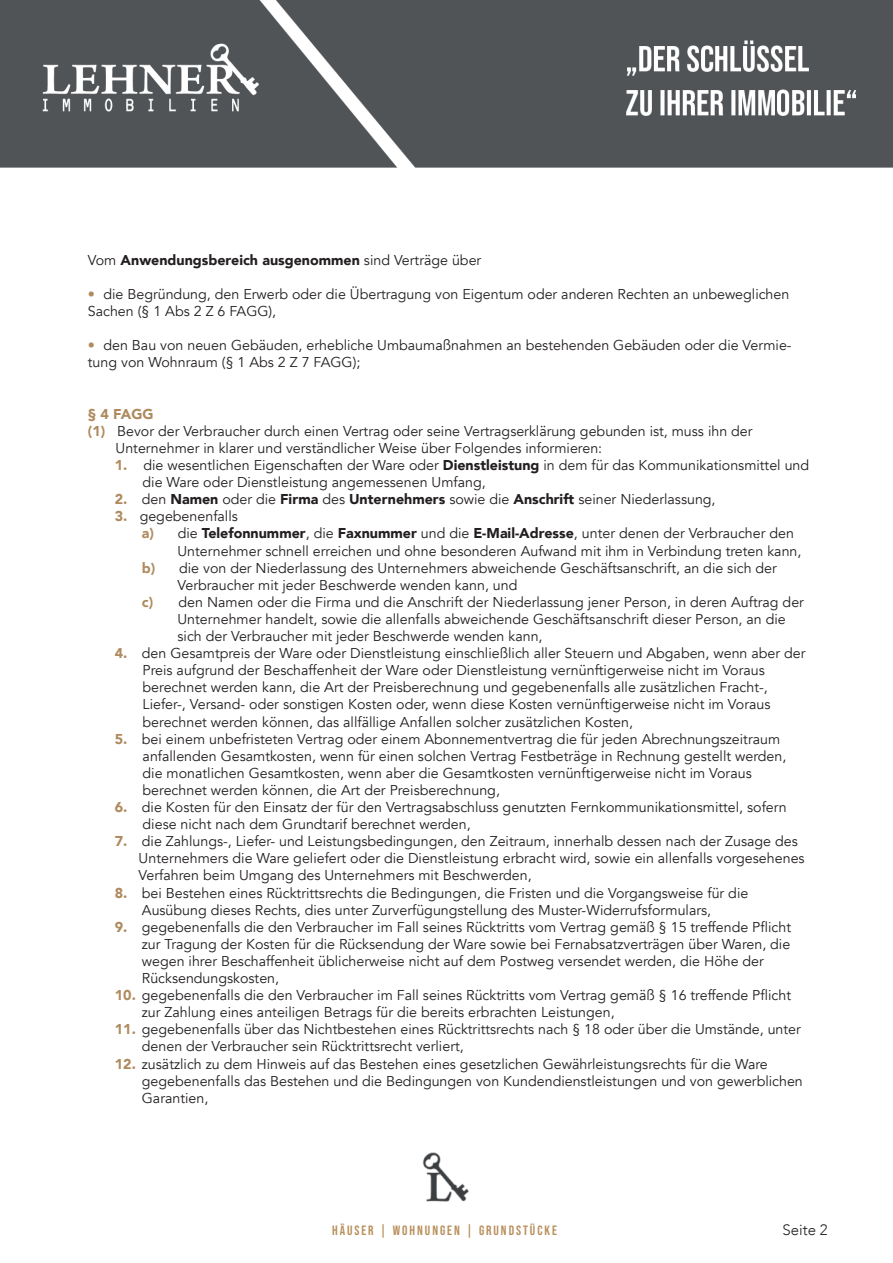
<style>
.page{position:relative;width:893px;height:1263px;background:#fff}
.page>*{position:absolute;margin:0;border:0;box-sizing:border-box;transform-origin:0 0}
.t1{font:300 15px "Avenir";color:#231f20}
.t2{font:14.25px/17.1px "Avenir";color:#231f20}
.t3{font:900 14.25px "Avenir";color:#231f20}
.t4{font:900 14.25px "Avenir";color:#af8a5e}
.t5{font:13.5px "Bebas Neue";letter-spacing:.145em;color:#b9905d}
.s1{font-weight:400}
.s2{font-weight:900;color:#af8a5e}
.s3{font-weight:900}
</style>
<div class="page">
<img style="left:422px;top:1152px;width:47px;height:50px">
<img style="left:0;top:0;width:893px;height:168px">
<p class="t3" style="left:88px;top:248px;width:395px"><span class="s1">Vom</span> Anwendungsbereich ausgenommen <span class="s1">sind Verträge über</span></p>
<p class="t2" style="left:88px;top:286px;width:703px"><span class="s2">•</span> die Begründung, den Erwerb oder die Übertragung von Eigentum oder anderen Rechten an unbeweglichen<br>Sachen (§ 1 Abs 2 Z 6 FAGG),</p>
<p class="t2" style="left:88px;top:337px;width:705px"><span class="s2">•</span> den Bau von neuen Gebäuden, erhebliche Umbaumaßnahmen an bestehenden Gebäuden oder die Vermie&shy;tung von Wohnraum (§ 1 Abs 2 Z 7 FAGG);</p>
<p class="t4" style="left:88px;top:401px;width:67px">§ 4 FAGG</p>
<p class="t2" style="left:88px;top:423px;width:666px"><span class="s2">(1)</span> Bevor der Verbraucher durch einen Vertrag oder seine Vertragserklärung gebunden ist, muss ihn der</p>
<p class="t2" style="left:116px;top:440px;width:488px">Unternehmer in klarer und verständlicher Weise über Folgendes informieren:</p>
<p class="t2" style="left:143px;top:457px;width:668px;text-indent:-28px"><span class="s2">1.</span> die wesentlichen Eigenschaften der Ware oder <span class="s3">Dienstleistung</span> in dem für das Kommunikationsmittel und die Ware oder Dienstleistung angemessenen Umfang,</p>
<p class="t2" style="left:115px;top:491px;width:602px"><span class="s2">2.</span> den <span class="s3">Namen</span> oder die <span class="s3">Firma</span> des <span class="s3">Unternehmers</span> sowie die <span class="s3">Anschrift</span> seiner Niederlassung,</p>
<p class="t2" style="left:115px;top:508px;width:124px"><span class="s2">3.</span> gegebenenfalls</p>
<p class="t2" style="left:142px;top:525px;width:654px"><span class="s2">a)</span> die <span class="s3">Telefonnummer</span>, die <span class="s3">Faxnummer</span> und die <span class="s3">E-Mail-Adresse</span>, unter denen der Verbraucher den</p>
<p class="t2" style="left:178px;top:542px;width:625px">Unternehmer schnell erreichen und ohne besonderen Aufwand mit ihm in Verbindung treten kann,</p>
<p class="t2" style="left:142px;top:559px;width:636px"><span class="s2">b)</span> die von der Niederlassung des Unternehmers abweichende Geschäftsanschrift, an die sich der</p>
<p class="t2" style="left:178px;top:576px;width:341px">Verbraucher mit jeder Beschwerde wenden kann, und</p>
<p class="t2" style="left:142px;top:594px;width:664px"><span class="s2">c)</span> den Namen oder die Firma und die Anschrift der Niederlassung jener Person, in deren Auftrag der</p>
<p class="t2" style="left:178px;top:611px;width:610px">Unternehmer handelt, sowie die allenfalls abweichende Geschäftsanschrift dieser Person, an die</p>
<p class="t2" style="left:178px;top:628px;width:366px">sich der Verbraucher mit jeder Beschwerde wenden kann,</p>
<p class="t2" style="left:143px;top:645px;width:664px;text-indent:-28px"><span class="s2">4.</span> den Gesamtpreis der Ware oder Dienstleistung einschließlich aller Steuern und Abgaben, wenn aber der Preis aufgrund der Beschaffenheit der Ware oder Dienstleistung vernünftigerweise nicht im Voraus berechnet werden kann, die Art der Preisberechnung und gegebenenfalls alle zusätzlichen Fracht-, Liefer-, Versand- oder sonstigen Kosten oder, wenn diese Kosten vernünftigerweise nicht im Voraus berechnet werden können, das allfällige Anfallen solcher zusätzlichen Kosten,</p>
<p class="t2" style="left:143px;top:730px;width:645px;text-indent:-28px"><span class="s2">5.</span> bei einem unbefristeten Vertrag oder einem Abonnementvertrag die für jeden Abrechnungszeitraum anfallenden Gesamtkosten, wenn für einen solchen Vertrag Festbeträge in Rechnung gestellt werden, die monatlichen Gesamtkosten, wenn aber die Gesamtkosten vernünftigerweise nicht im Voraus berechnet werden können, die Art der Preisberechnung,</p>
<p class="t2" style="left:143px;top:799px;width:646px;text-indent:-28px"><span class="s2">6.</span> die Kosten für den Einsatz der für den Vertragsabschluss genutzten Fernkommunikationsmittel, sofern diese nicht nach dem Grundtarif berechnet werden,</p>
<p class="t2" style="left:139px;top:833px;width:667px;text-indent:-24px"><span class="s2">7.</span> die Zahlungs-, Liefer- und Leistungsbedingungen, den Zeitraum, innerhalb dessen nach der Zusage des<br>Unternehmers die Ware geliefert oder die Dienstleistung erbracht wird, sowie ein allenfalls vorgesehenes<br>Verfahren beim Umgang des Unternehmers mit Beschwerden,</p>
<p class="t2" style="left:142px;top:884px;width:608px;text-indent:-27px"><span class="s2">8.</span> bei Bestehen eines Rücktrittsrechts die Bedingungen, die Fristen und die Vorgangsweise für die<br>Ausübung dieses Rechts, dies unter Zurverfügungstellung des Muster-Widerrufsformulars,</p>
<p class="t2" style="left:142px;top:918px;width:651px;text-indent:-27px"><span class="s2">9.</span> gegebenenfalls die den Verbraucher im Fall seines Rücktritts vom Vertrag gemäß § 15 treffende Pflicht zur Tragung der Kosten für die Rücksendung der Ware sowie bei Fernabsatzverträgen über Waren, die wegen ihrer Beschaffenheit üblicherweise nicht auf dem Postweg versendet werden, die Höhe der Rücksendungskosten,</p>
<p class="t2" style="left:142px;top:987px;width:651px;text-indent:-27px"><span class="s2">10.</span> gegebenenfalls die den Verbraucher im Fall seines Rücktritts vom Vertrag gemäß § 16 treffende Pflicht zur Zahlung eines anteiligen Betrags für die bereits erbrachten Leistungen,</p>
<p class="t2" style="left:142px;top:1021px;width:660px;text-indent:-27px"><span class="s2">11.</span> gegebenenfalls über das Nichtbestehen eines Rücktrittsrechts nach § 18 oder über die Umstände, unter denen der Verbraucher sein Rücktrittsrecht verliert,</p>
<p class="t2" style="left:142px;top:1055px;width:662px;text-indent:-27px"><span class="s2">12.</span> zusätzlich zu dem Hinweis auf das Bestehen eines gesetzlichen Gewährleistungsrechts für die Ware gegebenenfalls das Bestehen und die Bedingungen von Kundendienstleistungen und von gewerblichen<br>Garantien,</p>
<p class="t5" style="left:332px;top:1222px;width:226px">HÄUSER | WOHNUNGEN | GRUNDSTÜCKE</p>
<p class="t1" style="left:782px;top:1221px;width:47px">Seite 2</p>
</div>
